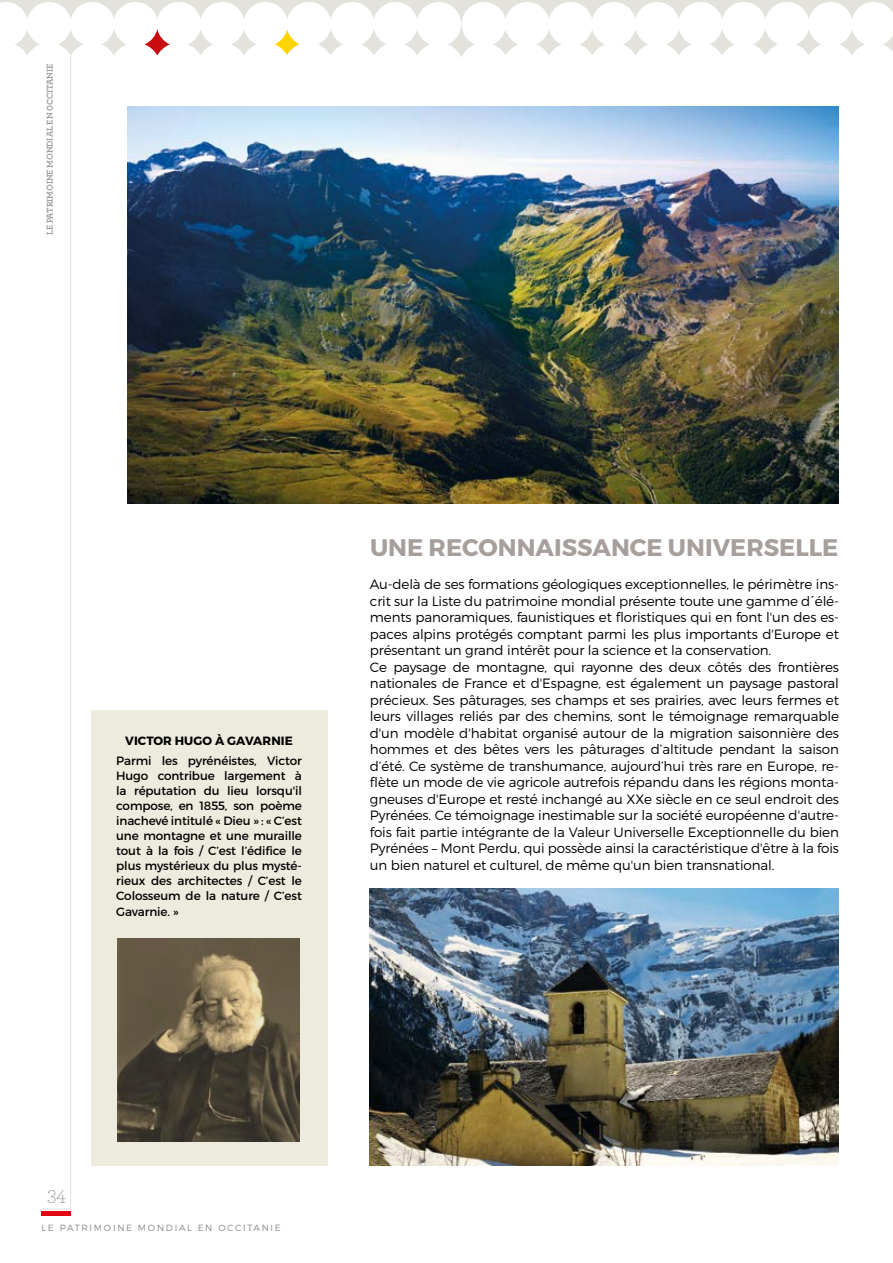
<style>
.page{position:relative;width:893px;height:1263px;background:#fff}
.page>*{position:absolute;margin:0;border:0;box-sizing:border-box;transform-origin:0 0}
.t1{font:700 24px "Montserrat";color:#a69f9c}
.t2{font:300 19.2px "Archer";color:#9d9d9c}
.t3{font:300 13.5px/16.5px "Montserrat";letter-spacing:-.01em;color:#000}
.t4{font:12px/15px "Montserrat";letter-spacing:-.01em;color:#000;text-align:justify}
.t5{font:700 12px "Montserrat";letter-spacing:.01em;color:#000}
.t6{font:300 9px "Montserrat";letter-spacing:.19em;color:#878787}
.t7{font:700 9px "Archer";letter-spacing:-.01em;color:#9d9d9c}
</style>
<div class="page">
<div style="left:0;top:0;width:893px;height:93px;background:#e3e2dc"></div>
<svg style="left:464px;top:2px;width:429px;height:91px;background:#fbfbfb"></svg>
<svg style="left:0;top:2px;width:464px;height:110px;fill:#fff"></svg>
<hr style="left:42px;top:1212px;width:29px;height:4px;background:#e30613">
<hr style="left:70px;top:52px;width:1px;height:1157px;background:#e4e2db">
<svg style="left:42px;top:1209px;width:29px;height:1px"></svg>
<div style="left:91px;top:710px;width:236px;height:455px;background:#edebdd"></div>
<img style="left:128px;top:106px;width:711px;height:397px">
<img style="left:117px;top:938px;width:182px;height:203px">
<img style="left:370px;top:889px;width:469px;height:276px">
<p class="t7" style="left:43px;top:235px;width:173px;rotate:-90deg">LE PATRIMOINE MONDIAL EN 0CCITANIE</p>
<p class="t5" style="left:125px;top:733px;width:169px">VICTOR HUGO À GAVARNIE</p>
<p class="t4" style="left:116px;top:753px;width:187px">Parmi les pyrénéistes, Victor Hugo contribue largement à la réputation du lieu lorsqu'il compose, en 1855, son poème inachevé intitulé « Dieu » : « C’est une montagne et une muraille tout à la fois / C’est l’édifice le plus mystérieux du plus mysté&shy;rieux des architectes / C’est le Colosseum de la nature / C’est</p>
<p class="t4" style="left:116px;top:904px;width:64px">Gavarnie. »</p>
<h1 class="t1" style="left:370px;top:533px;width:470px">UNE RECONNAISSANCE UNIVERSELLE</h1>
<p class="t3" style="left:370px;top:576px;width:471px">Au-delà de ses formations géologiques exceptionnelles, le périmètre ins&shy;crit sur la Liste du patrimoine mondial présente toute une gamme d´élé&shy;ments panoramiques, faunistiques et floristiques qui en font l'un des es&shy;paces alpins protégés comptant parmi les plus importants d'Europe et présentant un grand intérêt pour la science et la conservation.<br>Ce paysage de montagne, qui rayonne des deux côtés des frontières nationales de France et d'Espagne, est également un paysage pastoral précieux. Ses pâturages, ses champs et ses prairies, avec leurs fermes et leurs villages reliés par des chemins, sont le témoignage remarquable d'un modèle d'habitat organisé autour de la migration saisonnière des hommes et des bêtes vers les pâturages d’altitude pendant la saison d’été. Ce système de transhumance, aujourd’hui très rare en Europe, re&shy;flète un mode de vie agricole autrefois répandu dans les régions monta&shy;gneuses d'Europe et resté inchangé au XXe siècle en ce seul endroit des Pyrénées. Ce témoignage inestimable sur la société européenne d'autre&shy;fois fait partie intégrante de la Valeur Universelle Exceptionnelle du bien Pyrénées – Mont Perdu, qui possède ainsi la caractéristique d'être à la fois un bien naturel et culturel, de même qu'un bien transnational.</p>
<h2 class="t2" style="left:47px;top:1184px;width:21px">34</h2>
<p class="t6" style="left:42px;top:1222px;width:241px">LE PATRIMOINE MONDIAL EN OCCITANIE</p>
</div>
